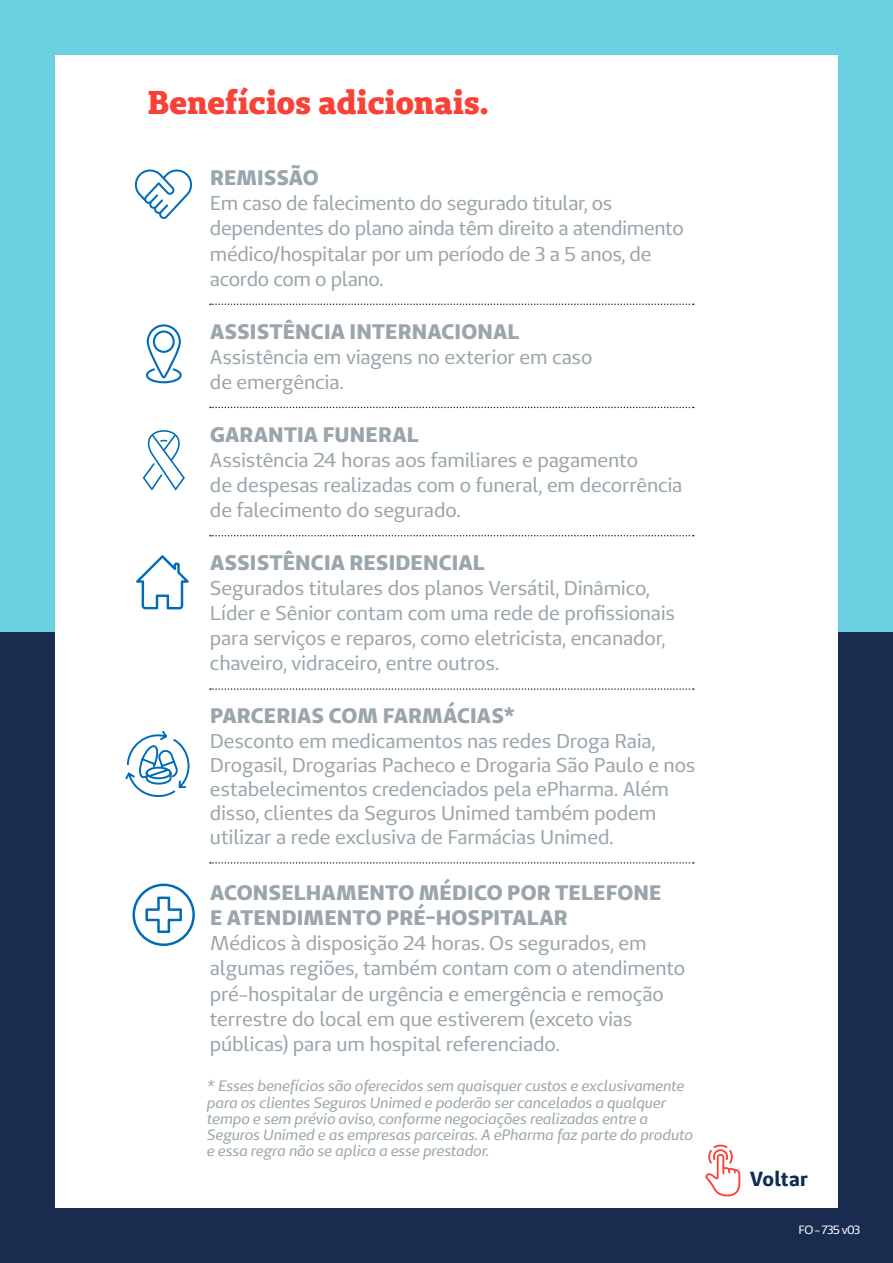
<style>
.page{position:relative;width:893px;height:1263px;background:#fff}
.page>*{position:absolute;margin:0;border:0;box-sizing:border-box;transform-origin:0 0}
.t1{font:800 33px "Unimed Slab";letter-spacing:.005em;color:#f94237}
.t2{font:800 21px/25px "Unimed Sans";letter-spacing:.005em;color:#9aa6ab}
.t3{font:700 20.4px "Unimed Sans";letter-spacing:.005em;color:#0f2d52}
.t4{font:19.95px/25px "Unimed Sans";letter-spacing:-.01em;color:#9aa6ab}
.t5{font:italic 15px/16.2px "Unimed Sans";letter-spacing:-.01em;color:#9aa6ab}
.t6{font:12px "Unimed Sans";letter-spacing:-.055em;color:#fff}
</style>
<div class="page">
<svg style="left:210px;top:407px;width:484px;height:1px"></svg>
<svg style="left:210px;top:303px;width:484px;height:2px"></svg>
<svg style="left:210px;top:535px;width:484px;height:1px"></svg>
<svg style="left:210px;top:688px;width:484px;height:2px"></svg>
<svg style="left:210px;top:862px;width:484px;height:2px"></svg>
<svg style="left:136px;top:555px;width:53px;height:54px"></svg>
<svg style="left:135px;top:169px;width:57px;height:50px"></svg>
<svg style="left:146px;top:324px;width:36px;height:59px"></svg>
<svg style="left:143px;top:430px;width:42px;height:61px"></svg>
<svg style="left:132px;top:883px;width:63px;height:63px"></svg>
<svg style="left:125px;top:730px;width:65px;height:67px"></svg>
<div style="left:0;top:0;width:893px;height:54px;background:#6ad1e3"></div>
<div style="left:0;top:1209px;width:893px;height:54px;background:#192c50"></div>
<div style="left:0;top:0;width:54px;height:1263px;background:#192c50"></div>
<div style="left:0;top:0;width:54px;height:631px;background:#6ad1e3"></div>
<div style="left:839px;top:0;width:54px;height:1263px;background:#192c50"></div>
<div style="left:839px;top:0;width:54px;height:631px;background:#6ad1e3"></div>
<svg style="left:705px;top:1144px;width:35px;height:52px"></svg>
<h1 class="t1" style="left:148px;top:80px;width:342px">Benefícios adicionais.</h1>
<p class="t2" style="left:210px;top:165px;width:110px">REMISSÃO</p>
<p class="t4" style="left:210px;top:191px;width:475px">Em caso de falecimento do segurado titular, os dependentes do plano ainda têm direito a atendimento médico/hospitalar por um período de 3 a 5 anos, de acordo com o plano.</p>
<p class="t2" style="left:210px;top:318px;width:311px">ASSISTÊNCIA INTERNACIONAL</p>
<p class="t4" style="left:210px;top:344px;width:384px">Assistência em viagens no exterior em caso de emergência.</p>
<p class="t2" style="left:210px;top:421px;width:210px">GARANTIA FUNERAL</p>
<p class="t4" style="left:210px;top:447px;width:474px">Assistência 24 horas aos familiares e pagamento<br>de despesas realizadas com o funeral, em decorrência de falecimento do segurado.</p>
<p class="t2" style="left:210px;top:550px;width:277px">ASSISTÊNCIA RESIDENCIAL</p>
<p class="t4" style="left:210px;top:575px;width:467px">Segurados titulares dos planos Versátil, Dinâmico, Líder e Sênior contam com uma rede de profissionais para serviços e reparos, como eletricista, encanador, chaveiro, vidraceiro, entre outros.</p>
<p class="t2" style="left:210px;top:703px;width:306px">PARCERIAS COM FARMÁCIAS*</p>
<p class="t4" style="left:210px;top:728px;width:487px;line-height:24.2px">Desconto em medicamentos nas redes Droga Raia, Drogasil, Drogarias Pacheco e Drogaria São Paulo e nos estabelecimentos credenciados pela ePharma. Além disso, clientes da Seguros Unimed também podem utilizar a rede exclusiva de Farmácias Unimed.</p>
<p class="t2" style="left:210px;top:880px;width:453px">ACONSELHAMENTO MÉDICO POR TELEFONE<br>E ATENDIMENTO PRÉ-HOSPITALAR</p>
<p class="t4" style="left:210px;top:930px;width:477px">Médicos à disposição 24 horas. Os segurados, em algumas regiões, também contam com o atendimento pré-hospitalar de urgência e emergência e remoção terrestre do local em que estiverem (exceto vias públicas) para um hospital referenciado.</p>
<p class="t5" style="left:207px;top:1078px;width:487px">* Esses benefícios são oferecidos sem quaisquer custos e exclusivamente para os clientes Seguros Unimed e poderão ser cancelados a qualquer tempo e sem prévio aviso, conforme negociações realizadas entre a Seguros Unimed e as empresas parceiras. A ePharma faz parte do produto e essa regra não se aplica a esse prestador.</p>
<p class="t3" style="left:750px;top:1165px;width:60px">Voltar</p>
<p class="t6" style="left:799px;top:1222px;width:63px">FO - 735 v03</p>
</div>
